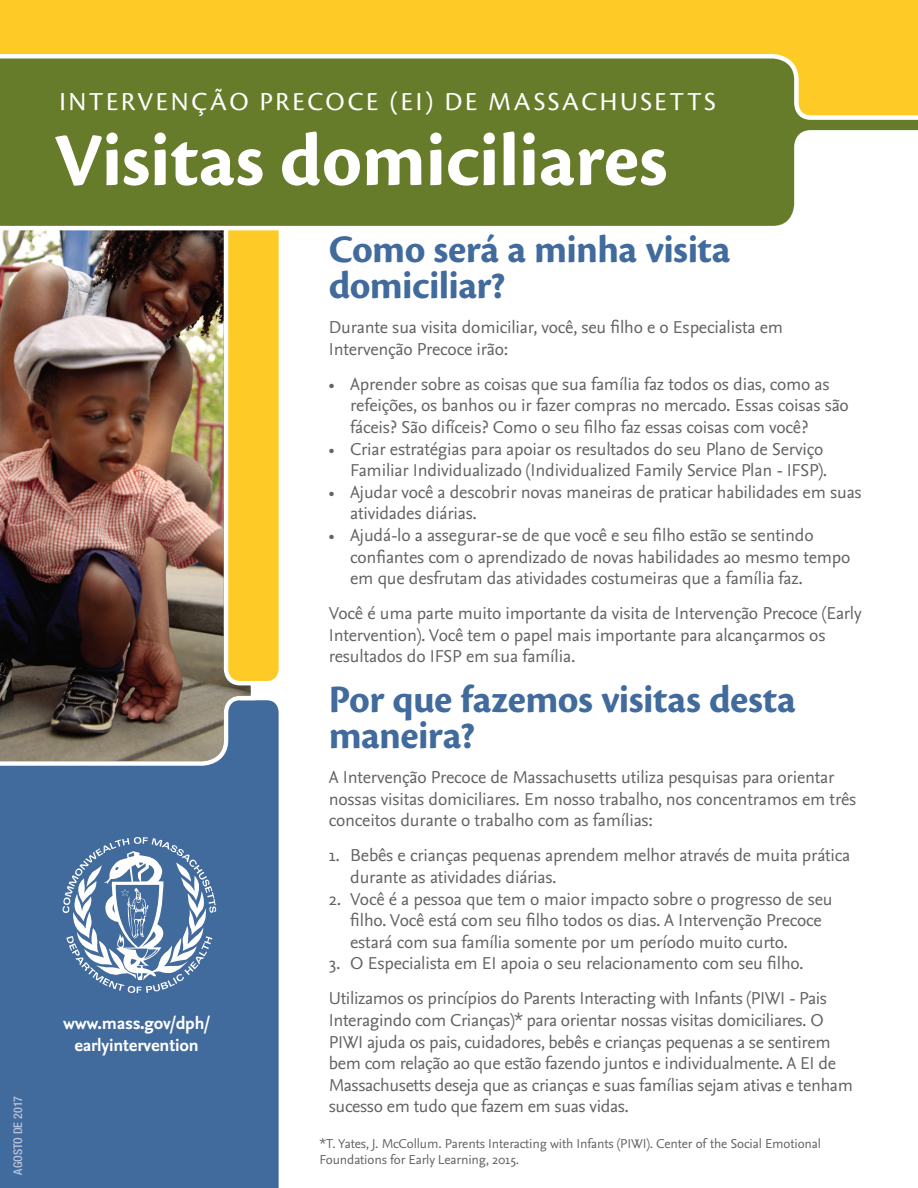
<style>
.page{position:relative;width:918px;height:1188px;background:#fff}
.page>*{position:absolute;margin:0;border:0;box-sizing:border-box;transform-origin:0 0}
.t1{font:700 78.3px "Cronos Pro";color:#fff}
.BodyCopy{font:700 40.5px/36px "Cronos Pro";letter-spacing:-.015em;color:#416a9d}
.BlueSubheads{font:700 40.5px/36px "Cronos Pro";letter-spacing:-.015em;color:#416a9d}
.t2{font:27px "Cronos Pro";letter-spacing:.1em;color:#fff}
.BodyCopy-2{font:18px/21.6px "Nexus Sans";letter-spacing:-.01em;color:#636366}
.t3{font:700 18px/22.5px "Nexus Sans";letter-spacing:-.01em;color:#fff;text-align:center}
.BodyCopy-3{font:13.5px/16.2px "Nexus Sans";letter-spacing:-.01em;color:#636366}
.t4{font:500 condensed 12px "Helvetica Neue LT Std";color:#b9c3da}
</style>
<div class="page">
<div style="left:0;top:690px;width:918px;height:498px;background:#416a9d"></div>
<div style="left:257px;top:233px;width:661px;height:955px;background:#fff"></div>
<img style="left:0;top:233px;width:257px;height:533px">
<div style="left:0;top:0;width:918px;height:132px;background:#fecb26"></div>
<svg style="left:0;top:54px;width:918px;height:179px"></svg>
<svg style="left:62px;top:837px;width:154px;height:156px"></svg>
<p class="t4" style="left:11px;top:1174px;width:80px;rotate:-90deg">AGOSTO DE 2017</p>
<p class="t2" style="left:59px;top:86px;width:658px">INTERVENÇÃO PRECOCE (EI) DE MASSACHUSETTS</p>
<p class="t1" style="left:54px;top:115px;width:615px">Visitas domiciliares</p>
<p class="t3" style="left:63px;top:1012px;width:148px">www.mass.gov/dph/ earlyintervention</p>
<p class="BlueSubheads" style="left:329px;top:232px;width:403px">Como será a minha visita domiciliar?</p>
<p class="BodyCopy-2" style="left:329px;top:317px;width:456px">Durante sua visita domiciliar, você, seu filho e o Especialista em<br>Intervenção Precoce irão:</p>
<p class="BodyCopy-2" style="left:350px;top:373px;width:500px;text-indent:-21px">• Aprender sobre as coisas que sua família faz todos os dias, como as refeições, os banhos ou ir fazer compras no mercado. Essas coisas são fáceis? São difíceis? Como o seu filho faz essas coisas com você?</p>
<p class="BodyCopy-2" style="left:329px;top:438px;width:500px;text-align:right">• Criar estratégias para apoiar os resultados do seu Plano de Serviço<br>Familiar Individualizado (Individualized Family Service Plan - IFSP).</p>
<p class="BodyCopy-2" style="left:350px;top:481px;width:513px;text-indent:-21px">• Ajudar você a descobrir novas maneiras de praticar habilidades em suas atividades diárias.</p>
<p class="BodyCopy-2" style="left:350px;top:524px;width:502px;text-indent:-21px">• Ajudá-lo a assegurar-se de que você e seu filho estão se sentindo confiantes com o aprendizado de novas habilidades ao mesmo tempo em que desfrutam das atividades costumeiras que a família faz.</p>
<p class="BodyCopy-2" style="left:329px;top:603px;width:534px">Você é uma parte muito importante da visita de Intervenção Precoce (Early<br>Intervention). Você tem o papel mais importante para alcançarmos os resultados do IFSP em sua família.</p>
<p class="BodyCopy" style="left:329px;top:682px;width:469px">Por que fazemos visitas desta maneira?</p>
<p class="BodyCopy-2" style="left:329px;top:767px;width:529px">A Intervenção Precoce de Massachusetts utiliza pesquisas para orientar nossas visitas domiciliares. Em nosso trabalho, nos concentramos em três conceitos durante o trabalho com as famílias:</p>
<p class="BodyCopy-2" style="left:350px;top:845px;width:502px;text-indent:-21px">1. Bebês e crianças pequenas aprendem melhor através de muita prática durante as atividades diárias.</p>
<p class="BodyCopy-2" style="left:350px;top:888px;width:484px;text-indent:-21px">2. Você é a pessoa que tem o maior impacto sobre o progresso de seu filho. Você está com seu filho todos os dias. A Intervenção Precoce estará com sua família somente por um período muito curto.</p>
<p class="BodyCopy-2" style="left:329px;top:953px;width:476px">3. O Especialista em EI apoia o seu relacionamento com seu filho.</p>
<p class="BodyCopy-2" style="left:329px;top:988px;width:526px">Utilizamos os princípios do Parents Interacting with Infants (PIWI - Pais Interagindo com Crianças)* para orientar nossas visitas domiciliares. O PIWI ajuda os pais, cuidadores, bebês e crianças pequenas a se sentirem bem com relação ao que estão fazendo juntos e individualmente. A EI de Massachusetts deseja que as crianças e suas famílias sejam ativas e tenham sucesso em tudo que fazem em suas vidas.</p>
<p class="BodyCopy-3" style="left:320px;top:1136px;width:503px">*T. Yates, J. McCollum. Parents Interacting with Infants (PIWI). Center of the Social Emotional<br>Foundations for Early Learning, 2015.</p>
</div>
